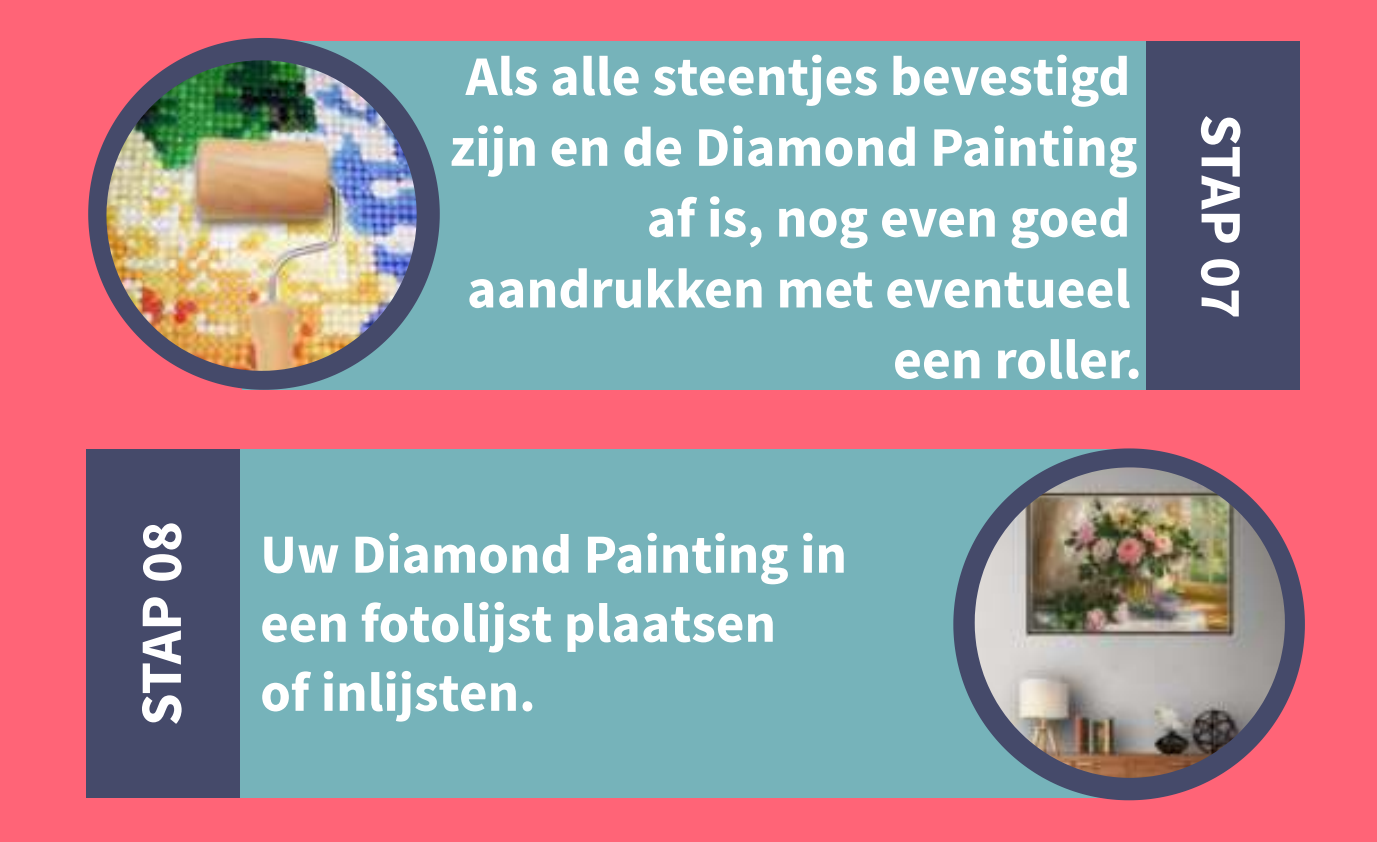
<style>
.page{position:relative;width:1377px;height:842px;background:#fff}
.page>*{position:absolute;margin:0;border:0;box-sizing:border-box;transform-origin:0 0}
.t1{font:700 58.5px "Source Sans Pro";letter-spacing:-.015em;color:#fff}
.t2{font:700 55.8px/70.9px "Source Sans Pro";color:#fff;text-align:right}
.t3{font:700 55.12px/69.1px "Source Sans Pro";color:#fff}
</style>
<div class="page">
<div style="left:0;top:0;width:1377px;height:841px;background:#ff6477"></div>
<div style="left:123px;top:449px;width:1022px;height:348px;background:#76b3ba"></div>
<div style="left:87px;top:449px;width:153px;height:348px;background:#454a6a"></div>
<svg style="left:953px;top:448px;width:352px;height:352px"></svg>
<div style="left:242px;top:41px;width:1022px;height:348px;background:#76b3ba"></div>
<svg style="left:88px;top:38px;width:352px;height:351px"></svg>
<div style="left:1146px;top:41px;width:153px;height:348px;background:#454a6a"></div>
<img style="left:975px;top:467px;width:310px;height:310px">
<img style="left:106px;top:60px;width:311px;height:311px">
<p class="t1" style="left:129px;top:725px;width:206px;rotate:-90deg">STAP 08</p>
<p class="t2" style="left:449px;top:42px;width:694px">Als alle steentjes bevestigd zijn en de Diamond Painting af is, nog even goed aandrukken met eventueel een roller.</p>
<p class="t3" style="left:260px;top:520px;width:588px">Uw Diamond Painting in een fotolijst plaatsen<br>of inlijsten.</p>
<p class="t1" style="left:1254px;top:114px;width:206px;rotate:90deg">STAP 07</p>
</div>
